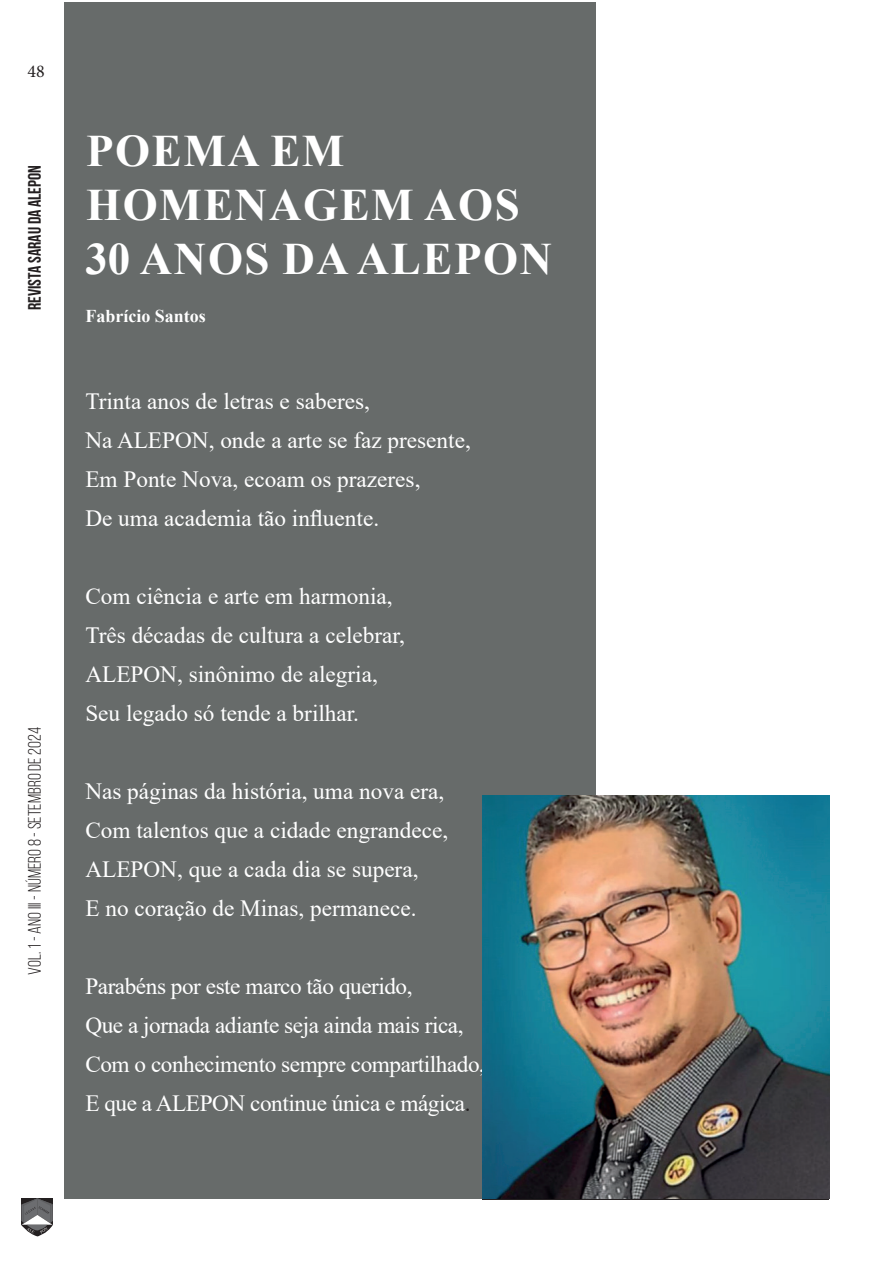
<style>
.page{position:relative;width:893px;height:1263px;background:#fff}
.page>*{position:absolute;margin:0;border:0;box-sizing:border-box;transform-origin:0 0}
.t1{font:700 45px/54px "Times New Roman";letter-spacing:.035em;color:#fff}
.t2{font:23.25px/39px "Times New Roman";color:#fff}
.t3{font:23.25px/39px "Times New Roman";letter-spacing:-.02em;color:#fff}
.t4{font:18px "Bebas Neue";color:#231f20}
.t5{font:700 18px "Bebas Neue";color:#231f20}
.t6{font:700 18px "Times New Roman";color:#fff}
.t7{font:18px "Minion Pro";color:#231f20}
.s1{color:#231f20}
</style>
<div class="page">
<svg style="left:21px;top:1198px;width:32px;height:38px"></svg>
<div style="left:64px;top:2px;width:531px;height:1197px;background:#676b6a"></div>
<img style="left:483px;top:795px;width:346px;height:403px">
<p class="t7" style="left:27px;top:59px;width:19px">48</p>
<p class="t5" style="left:25px;top:310px;width:146px;rotate:-90deg">REVISTA sarau da alepon</p>
<p class="t4" style="left:25px;top:975px;width:249px;rotate:-90deg">VOL. 1 - ANO III - NÚMERO 8 - SETEMBRO dE 2024</p>
<h1 class="t1" style="left:85px;top:123px;width:468px">POEMA EM<br>HOMENAGEM AOS<br>30 ANOS DA ALEPON</h1>
<p class="t6" style="left:85px;top:303px;width:122px">Fabrício Santos</p>
<p class="t2" style="left:85px;top:381px;width:387px">Trinta anos de letras e saberes,<br>Na ALEPON, onde a arte se faz presente, Em Ponte Nova, ecoam os prazeres,<br>De uma academia tão influente.</p>
<p class="t2" style="left:85px;top:576px;width:321px">Com ciência e arte em harmonia,<br>Três décadas de cultura a celebrar,<br>ALEPON, sinônimo de alegria,<br>Seu legado só tende a brilhar.</p>
<p class="t2" style="left:85px;top:771px;width:364px">Nas páginas da história, uma nova era, Com talentos que a cidade engrandece, ALEPON, que a cada dia se supera,<br>E no coração de Minas, permanece.</p>
<p class="t3" style="left:85px;top:966px;width:401px">Parabéns por este marco tão querido,<br>Que a jornada adiante seja ainda mais rica, Com o conhecimento sempre compartilhado, E que a ALEPON continue única e mágica<span class="s1">.</span></p>
</div>
